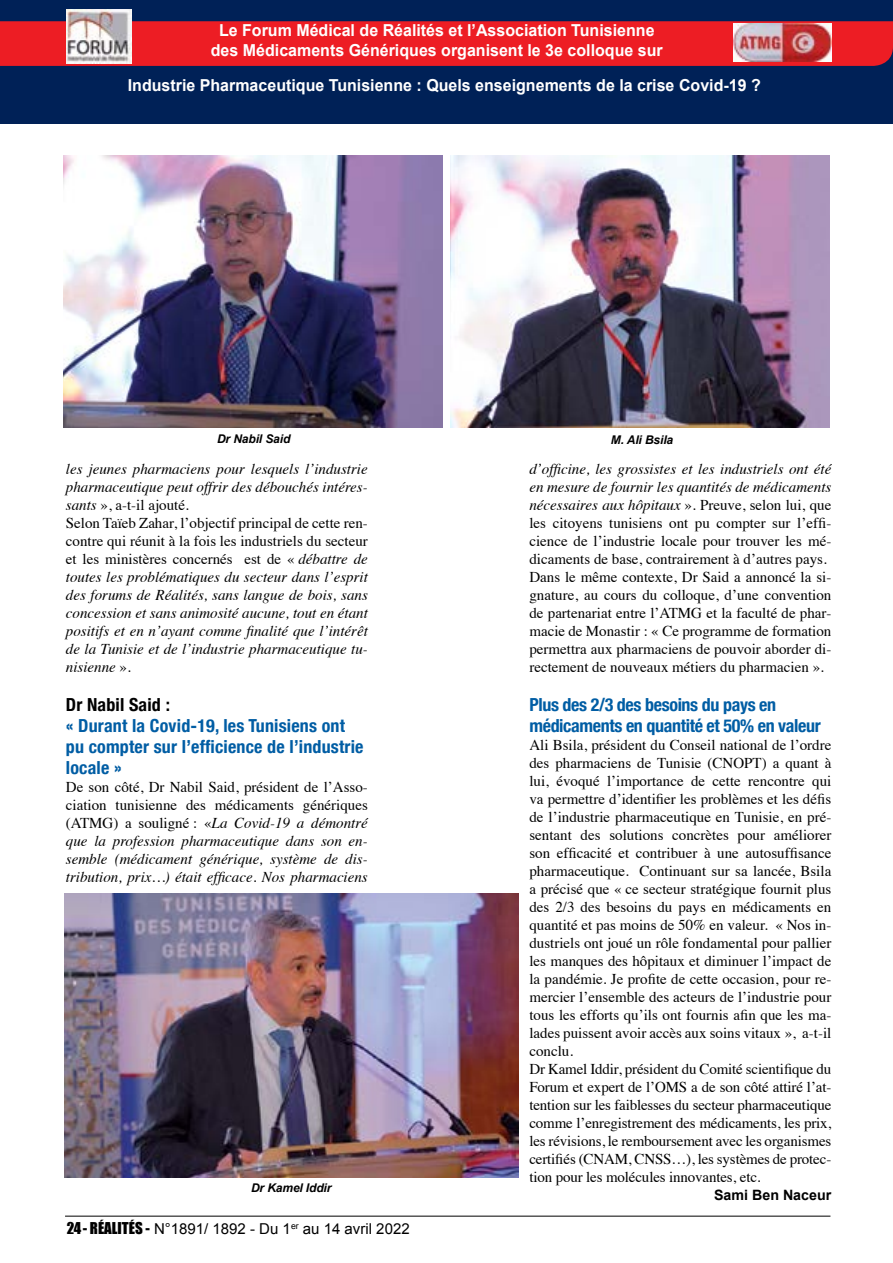
<style>
.page{position:relative;width:893px;height:1263px;background:#fff}
.page>*{position:absolute;margin:0;border:0;box-sizing:border-box;transform-origin:0 0}
.t1{font:700 condensed 18px/21px "Helvetica Neue";letter-spacing:.01em;color:#005da4}
.t2{font:700 condensed 18px/21px "Helvetica Neue";letter-spacing:-.02em;color:#005da4}
.t3{font:700 condensed 18px "Helvetica Neue";letter-spacing:.01em;color:#000}
.t4{font:700 16.5px/19.5px "Arial";color:#fff;text-align:center}
.t5{font:15px/18px "Times";color:#000}
.t6{font:italic 15px/18px "Times";color:#000}
.t7{font:15px "Arial";color:#000}
.t8{font:700 14.25px "Arial";color:#000}
.t9{font:italic 700 12px "Arial";letter-spacing:-.01em;color:#000}
.s1{font-style:normal}
.s2{font-family:"Impact"}
.s3{font-style:italic}
</style>
<div class="page">
<div style="left:0;top:0;width:893px;height:123px;background:#002157"></div>
<div style="left:0;top:21px;width:893px;height:45px;background:#ed1d24"></div>
<hr style="left:65px;top:1216px;width:765px;height:1px;background:#000">
<img style="left:67px;top:9px;width:64px;height:55px">
<img style="left:733px;top:24px;width:98px;height:37px">
<img style="left:451px;top:156px;width:378px;height:271px">
<img style="left:64px;top:156px;width:378px;height:271px">
<img style="left:65px;top:894px;width:454px;height:284px">
<p class="t4" style="left:211px;top:21px;width:453px">Le Forum Médical de Réalités et l’Association Tunisienne des Médicaments Génériques organisent le 3e colloque sur</p>
<p class="t4" style="left:128px;top:76px;width:634px">Industrie Pharmaceutique Tunisienne : Quels enseignements de la crise Covid-19 ?</p>
<p class="t9" style="left:217px;top:431px;width:75px">Dr Nabil Said</p>
<p class="t6" style="left:66px;top:459px;width:303px">les jeunes pharmaciens pour lesquels l’industrie pharmaceutique peut offrir des débouchés intéres&shy;sants <span class="s1">», a-t-il ajouté.<br>Selon Taïeb Zahar, l’objectif principal de cette ren&shy;contre qui réunit à la fois les industriels du secteur et les ministères concernés est de «</span> débattre de toutes les problématiques du secteur dans l’esprit des forums de Réalités, sans langue de bois, sans concession et sans animosité aucune, tout en étant positifs et en n’ayant comme finalité que l’intérêt de la Tunisie et de l’industrie pharmaceutique tu&shy;nisienne <span class="s1">».</span></p>
<p class="t3" style="left:66px;top:693px;width:106px">Dr Nabil Said :</p>
<p class="t1" style="left:66px;top:714px;width:299px">« Durant la Covid-19, les Tunisiens ont pu compter sur l’efficience de l’industrie locale »</p>
<p class="t6" style="left:66px;top:777px;width:303px;text-align:justify"><span class="s1">De son côté, Dr Nabil Said, président de l’Asso&shy;ciation tunisienne des médicaments génériques (ATMG) a souligné : «</span>La Covid-19 a démontré que la profession pharmaceutique dans son en&shy;semble (médicament générique, système de dis&shy;tribution, prix…) était efficace. Nos pharmaciens</p>
<p class="t9" style="left:251px;top:1179px;width:82px">Dr Kamel Iddir</p>
<p class="t7" style="left:67px;top:1219px;width:344px"><span class="s2">24- RÉALITÉS -</span> N°1891/ 1892 - Du 1<sup>er</sup> au 14 avril 2022</p>
<p class="t9" style="left:611px;top:432px;width:64px">M. Ali Bsila</p>
<p class="t5" style="left:529px;top:458px;width:303px"><span class="s3">d’officine, les grossistes et les industriels ont été en mesure de fournir les quantités de médicaments nécessaires aux hôpitaux</span> ». Preuve, selon lui, que les citoyens tunisiens ont pu compter sur l’effi&shy;cience de l’industrie locale pour trouver les mé&shy;dicaments de base, contrairement à d’autres pays.<br>Dans le même contexte, Dr Said a annoncé la si&shy;gnature, au cours du colloque, d’une convention de partenariat entre l’ATMG et la faculté de phar&shy;macie de Monastir : « Ce programme de formation permettra aux pharmaciens de pouvoir aborder di&shy;rectement de nouveaux métiers du pharmacien ».</p>
<p class="t2" style="left:529px;top:693px;width:293px">Plus des 2/3 des besoins du pays en médicaments en quantité et 50% en valeur</p>
<p class="t5" style="left:529px;top:734px;width:303px">Ali Bsila, président du Conseil national de l’ordre des pharmaciens de Tunisie (CNOPT) a quant à lui, évoqué l’importance de cette rencontre qui va permettre d’identifier les problèmes et les défis de l’industrie pharmaceutique en Tunisie, en pré&shy;sentant des solutions concrètes pour améliorer son efficacité et contribuer à une autosuffisance pharmaceutique. Continuant sur sa lancée, Bsila a précisé que « ce secteur stratégique fournit plus des 2/3 des besoins du pays en médicaments en quantité et pas moins de 50% en valeur. « Nos in&shy;dustriels ont joué un rôle fondamental pour pallier les manques des hôpitaux et diminuer l’impact de la pandémie. Je profite de cette occasion, pour re&shy;mercier l’ensemble des acteurs de l’industrie pour tous les efforts qu’ils ont fournis afin que les ma&shy;lades puissent avoir accès aux soins vitaux », a-t-il conclu.<br>Dr Kamel Iddir, président du Comité scientifique du Forum et expert de l’OMS a de son côté attiré l’at&shy;tention sur les faiblesses du secteur pharmaceutique comme l’enregistrement des médicaments, les prix, les révisions, le remboursement avec les organismes certifiés (CNAM, CNSS…), les systèmes de protec&shy;tion pour les molécules innovantes, etc.</p>
<p class="t8" style="left:714px;top:1185px;width:119px">Sami Ben Naceur</p>
</div>
